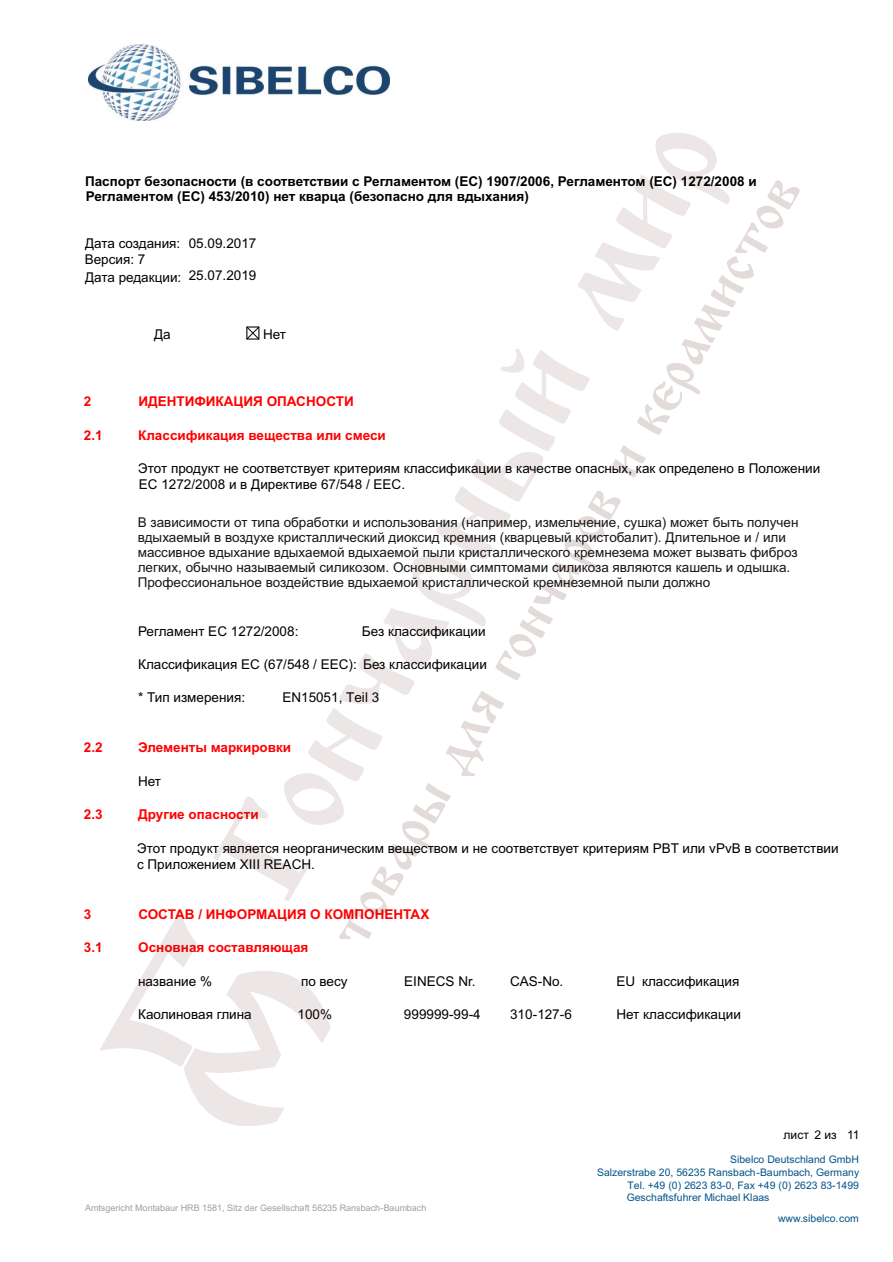
<style>
.page{position:relative;width:893px;height:1262px;background:#fff}
.page>*{position:absolute;margin:0;border:0;box-sizing:border-box;transform-origin:0 0}
.t1{font:13.5px/16px "Arial";color:#000}
.t2{font:13.5px/15.1px "Arial";color:#151616}
.t3{font:700 13.5px "Arial";color:#f00}
.t4{font:700 13.5px/15.5px "Arial";color:#000}
.t5{font:12px "Arial";color:#000}
.t6{font:10.5px "Arial";color:#03548a}
.t7{font:9px "Arial";color:#9f9f9f}
</style>
<div class="page">
<img style="left:89px;top:44px;width:300px;height:77px">
<svg style="left:213px;top:133px;width:504px;height:768px"></svg>
<svg style="left:100px;top:912px;width:230px;height:214px"></svg>
<svg style="left:339px;top:445px;width:306px;height:494px"></svg>
<svg style="left:637px;top:180px;width:162px;height:255px"></svg>
<p class="t4" style="left:85px;top:174px;width:673px">Паспорт безопасности (в соответствии с Регламентом (ЕС) 1907/2006, Регламентом (ЕС) 1272/2008 и<br>Регламентом (ЕС) 453/2010) нет кварца (безопасно для вдыхания)</p>
<p class="t1" style="left:85px;top:236px;width:173px;line-height:17px">Дата создания: 05.09.2017<br>Версия: 7<br>Дата редакции: 25.07.2019</p>
<p class="t1" style="left:154px;top:328px;width:18px">Да</p>
<p class="t1" style="left:263px;top:327px;width:24px">Нет</p>
<p class="t3" style="left:84px;top:396px;width:9px">2</p>
<p class="t3" style="left:138px;top:396px;width:217px">ИДЕНТИФИКАЦИЯ ОПАСНОСТИ</p>
<p class="t3" style="left:84px;top:430px;width:20px">2.1</p>
<p class="t3" style="left:138px;top:430px;width:249px">Классификация вещества или смеси</p>
<p class="t1" style="left:138px;top:462px;width:683px">Этот продукт не соответствует критериям классификации в качестве опасных, как определено в Положении<br>EC 1272/2008 и в Директиве 67/548 / EEC.</p>
<p class="t2" style="left:138px;top:516px;width:662px">В зависимости от типа обработки и использования (например, измельчение, сушка) может быть получен вдыхаемый в воздухе кристаллический диоксид кремния (кварцевый кристобалит). Длительное и / или массивное вдыхание вдыхаемой вдыхаемой пыли кристаллического кремнезема может вызвать фиброз легких, обычно называемый силикозом. Основными симптомами силикоза являются кашель и одышка.<br>Профессиональное воздействие вдыхаемой кристаллической кремнеземной пыли должно</p>
<p class="t1" style="left:138px;top:625px;width:162px">Регламент ЕС 1272/2008:</p>
<p class="t1" style="left:362px;top:625px;width:125px">Без классификации</p>
<p class="t1" style="left:138px;top:658px;width:350px">Классификация ЕС (67/548 / EEC): Без классификации</p>
<p class="t1" style="left:138px;top:690px;width:108px">* Тип измерения:</p>
<p class="t1" style="left:282px;top:690px;width:98px">EN15051, Teil 3</p>
<p class="t3" style="left:84px;top:742px;width:20px">2.2</p>
<p class="t3" style="left:138px;top:742px;width:155px">Элементы маркировки</p>
<p class="t1" style="left:138px;top:774px;width:24px">Нет</p>
<p class="t3" style="left:84px;top:809px;width:20px">2.3</p>
<p class="t3" style="left:138px;top:809px;width:122px">Другие опасности</p>
<p class="t1" style="left:137px;top:841px;width:703px">Этот продукт является неорганическим веществом и не соответствует критериям PBT или vPvB в соответствии с Приложением XIII REACH.</p>
<p class="t3" style="left:84px;top:909px;width:9px">3</p>
<p class="t3" style="left:138px;top:909px;width:292px">СОСТАВ / ИНФОРМАЦИЯ О КОМПОНЕНТАХ</p>
<p class="t3" style="left:84px;top:942px;width:20px">3.1</p>
<p class="t3" style="left:138px;top:942px;width:172px">Основная составляющая</p>
<p class="t1" style="left:138px;top:974px;width:75px">название %</p>
<p class="t1" style="left:301px;top:974px;width:48px">по весу</p>
<p class="t1" style="left:404px;top:974px;width:73px">EINECS Nr.</p>
<p class="t1" style="left:510px;top:974px;width:55px">CAS-No.</p>
<p class="t1" style="left:616px;top:974px;width:124px">EU классификация</p>
<p class="t1" style="left:138px;top:1007px;width:115px">Каолиновая глина</p>
<p class="t1" style="left:297px;top:1007px;width:36px">100%</p>
<p class="t1" style="left:404px;top:1007px;width:78px">999999-99-4</p>
<p class="t1" style="left:510px;top:1007px;width:63px">310-127-6</p>
<p class="t1" style="left:616px;top:1007px;width:126px">Нет классификации</p>
<p class="t7" style="left:85px;top:1204px;width:343px">Amtsgericht Montabaur HRB 1581, Sitz der Gesellschaft 56235 Ransbach-Baumbach</p>
<p class="t5" style="left:783px;top:1130px;width:78px">лист 2 из 11</p>
<p class="t6" style="left:730px;top:1155px;width:130px">Sibelco Deutschland GmbH</p>
<p class="t6" style="left:597px;top:1168px;width:264px">Salzerstrabe 20, 56235 Ransbach-Baumbach, Germany</p>
<p class="t6" style="left:627px;top:1181px;width:233px">Tel. +49 (0) 2623 83-0, Fax +49 (0) 2623 83-1499</p>
<p class="t6" style="left:626px;top:1193px;width:144px">Geschaftsfuhrer Michael Klaas</p>
<p class="t6" style="left:778px;top:1214px;width:82px">www.sibelco.com</p>
</div>
